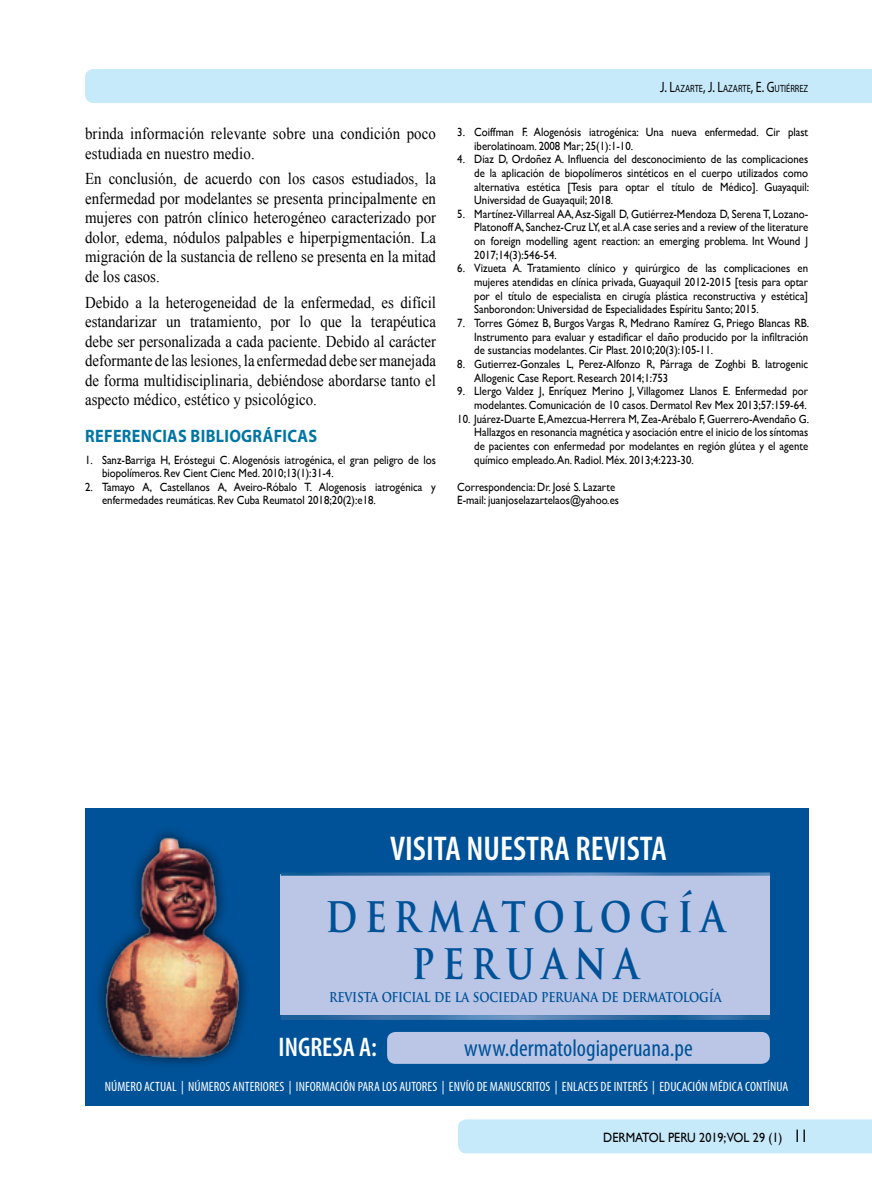
<style>
.page{position:relative;width:872px;height:1191px;background:#fff}
.page>*{position:absolute;margin:0;border:0;box-sizing:border-box;transform-origin:0 0}
.t1{font:700 48.3px/47.1px "Trajan Pro";letter-spacing:.195em;color:#005298;text-align:center;scale:.8 1}
.t2{font:600 condensed 34.5px "Myriad Pro";color:#fff}
.t3{font:600 condensed 27px "Myriad Pro";color:#fff}
.t4{font:condensed 24px "Myriad Pro";color:#005298}
.t5{font:700 18px "Myriad Pro";letter-spacing:.02em;color:#0076a3;scale:.9 1}
.t6{font:16.5px/19.5px "Times New Roman";color:#000;text-align:justify;scale:.9 1}
.t7{font:700 15.6px "Trajan Pro";letter-spacing:-.015em;color:#005298;scale:.8 1}
.t8{font:condensed 13.5px "Myriad Pro";letter-spacing:.005em;color:#fff}
.t9{font:13.5px "Gill Sans";color:#000;scale:.9 1}
.t10{font:12px/13.6px "Gill Sans";color:#000;scale:.9 1}
.t11{font:10.5px "Myriad Pro";color:#000;scale:.8 1}
.s1{font-size:15px}
.s2{font-size:18px}
</style>
<div class="page">
<div style="left:85px;top:69px;width:787px;height:34px;background:#c7eafb"></div>
<div style="left:458px;top:1119px;width:414px;height:34px;background:#c7eafb"></div>
<div style="left:85px;top:808px;width:723px;height:298px;background:#005298"></div>
<div style="left:281px;top:874px;width:489px;height:141px;background:#bbc6e6"></div>
<div style="left:387px;top:1032px;width:383px;height:31px;background:#bbc6e6;border-radius:9px"></div>
<svg style="left:281px;top:1015px;width:489px;height:5px;background:#3a73a9"></svg>
<hr style="left:281px;top:872px;width:489px;height:3px;background:#fff">
<div style="left:93px;top:824px;width:159px;height:246px;background:#000;opacity:.75"></div>
<img style="left:103px;top:830px;width:139px;height:233px">
<h3 class="t6" style="left:85px;top:123px;width:391px">brinda información relevante sobre una condición poco estudiada en nuestro medio.</h3>
<p class="t6" style="left:85px;top:169px;width:391px">En conclusión, de acuerdo con los casos estudiados, la enfermedad por modelantes se presenta principalmente en mujeres con patrón clínico heterogéneo caracterizado por dolor, edema, nódulos palpables e hiperpigmentación. La migración de la sustancia de relleno se presenta en la mitad de los casos.</p>
<p class="t6" style="left:85px;top:292px;width:391px">Debido a la heterogeneidad de la enfermedad, es difícil estandarizar un tratamiento, por lo que la terapéutica debe ser personalizada a cada paciente. Debido al carácter deformante de las lesiones, la enfermedad debe ser manejada de forma multidisciplinaria, debiéndose abordarse tanto el aspecto médico, estético y psicológico.</p>
<h3 class="t5" style="left:85px;top:424px;width:259px">REFERENCIAS BIBLIOGRÁFICAS</h3>
<p class="t10" style="left:102px;top:453px;width:372px;text-indent:-17px">1. Sanz-Barriga H, Eróstegui C. Alogenósis iatrogénica, el gran peligro de los biopolímeros. Rev Cient Cienc Med. 2010;13(1):31-4.</p>
<p class="t10" style="left:102px;top:480px;width:372px;text-indent:-17px">2. Tamayo A, Castellanos A, Aveiro-Róbalo T. Alogenosis iatrogénica y enfermedades reumáticas. Rev Cuba Reumatol 2018;20(2):e18.</p>
<p class="t11" style="left:660px;top:82px;width:186px"><span class="s1">J. L</span>AZARTE<span class="s1">, J. L</span>AZARTE<span class="s1">, E. G</span>UTIÉRREZ</p>
<p class="t10" style="left:474px;top:125px;width:372px;text-indent:-17px">3. Coiffman F. Alogenósis iatrogénica: Una nueva enfermedad. Cir plast iberolatinoam. 2008 Mar; 25(1):1-10.</p>
<p class="t10" style="left:474px;top:152px;width:374px;text-align:justify;text-indent:-17px">4. Diaz D, Ordoñez A. Influencia del desconocimiento de las complicaciones de la aplicación de biopolímeros sintéticos en el cuerpo utilizados como alternativa estética [Tesis para optar el título de Médico]. Guayaquil:<br>Universidad de Guayaquil; 2018.</p>
<p class="t10" style="left:474px;top:207px;width:372px;text-align:justify;text-indent:-17px">5. Martínez-Villarreal AA, Asz-Sigall D, Gutiérrez-Mendoza D, Serena T, Lozano-Platonoff A, Sanchez-Cruz LY, et al.A case series and a review of the literature on foreign modelling agent reaction: an emerging problema. Int Wound J 2017;14(3):546-54.</p>
<p class="t10" style="left:474px;top:261px;width:372px;text-align:justify;text-indent:-17px">6. Vizueta A. Tratamiento clínico y quirúrgico de las complicaciones en mujeres atendidas en clínica privada, Guayaquil 2012-2015 [tesis para optar por el título de especialista en cirugía plástica reconstructiva y estética] Sanborondon: Universidad de Especialidades Espíritu Santo; 2015.</p>
<p class="t10" style="left:474px;top:316px;width:374px;text-align:justify;text-indent:-17px">7. Torres Gómez B, Burgos Vargas R, Medrano Ramírez G, Priego Blancas RB.<br>Instrumento para evaluar y estadificar el daño producido por la infiltración de sustancias modelantes. Cir Plast. 2010;20(3):105-11.</p>
<p class="t10" style="left:474px;top:357px;width:372px;text-indent:-17px">8. Gutierrez-Gonzales L, Perez-Alfonzo R, Párraga de Zoghbi B. Iatrogenic<br>Allogenic Case Report. Research 2014;1:753</p>
<p class="t10" style="left:457px;top:384px;width:391px;text-align:right">9. Llergo Valdez J, Enríquez Merino J, Villagomez Llanos E. Enfermedad por modelantes. Comunicación de 10 casos. Dermatol Rev Mex 2013;57:159-64.</p>
<p class="t10" style="left:474px;top:411px;width:374px;text-align:justify;text-indent:-17px">10. Juárez-Duarte E, Amezcua-Herrera M, Zea-Arébalo F, Guerrero-Avendaño G.<br>Hallazgos en resonancia magnética y asociación entre el inicio de los síntomas de pacientes con enfermedad por modelantes en región glútea y el agente químico empleado. An. Radiol. Méx. 2013;4:223-30.</p>
<p class="t10" style="left:457px;top:479px;width:181px">Correspondencia: Dr. José S. Lazarte<br>E-mail: juanjoselazartelaos@yahoo.es</p>
<h2 class="t2" style="left:390px;top:830px;width:278px">VISITA NUESTRA REVISTA</h2>
<h1 class="t1" style="left:325px;top:891px;width:501px">DERMATOLOGÍA<br>PERUANA</h1>
<h3 class="t7" style="left:329px;top:986px;width:492px">REVISTA OFICIAL DE LA SOCIEDAD PERUANA DE DERMATOLOGÍA</h3>
<h3 class="t4" style="left:464px;top:1034px;width:230px">www.dermatologiaperuana.pe</h3>
<h3 class="t3" style="left:279px;top:1032px;width:100px">INGRESA A:</h3>
<p class="t8" style="left:105px;top:1078px;width:685px">NÚMERO ACTUAL | NÚMEROS ANTERIORES | INFORMACIÓN PARA LOS AUTORES | ENVÍO DE MANUSCRITOS | ENLACES DE INTERÉS | EDUCACIÓN MÉDICA CONTÍNUA</p>
<p class="t9" style="left:603px;top:1129px;width:229px">DERMATOL PERU 2019;VOL 29 (1) <span class="s2">11</span></p>
</div>
